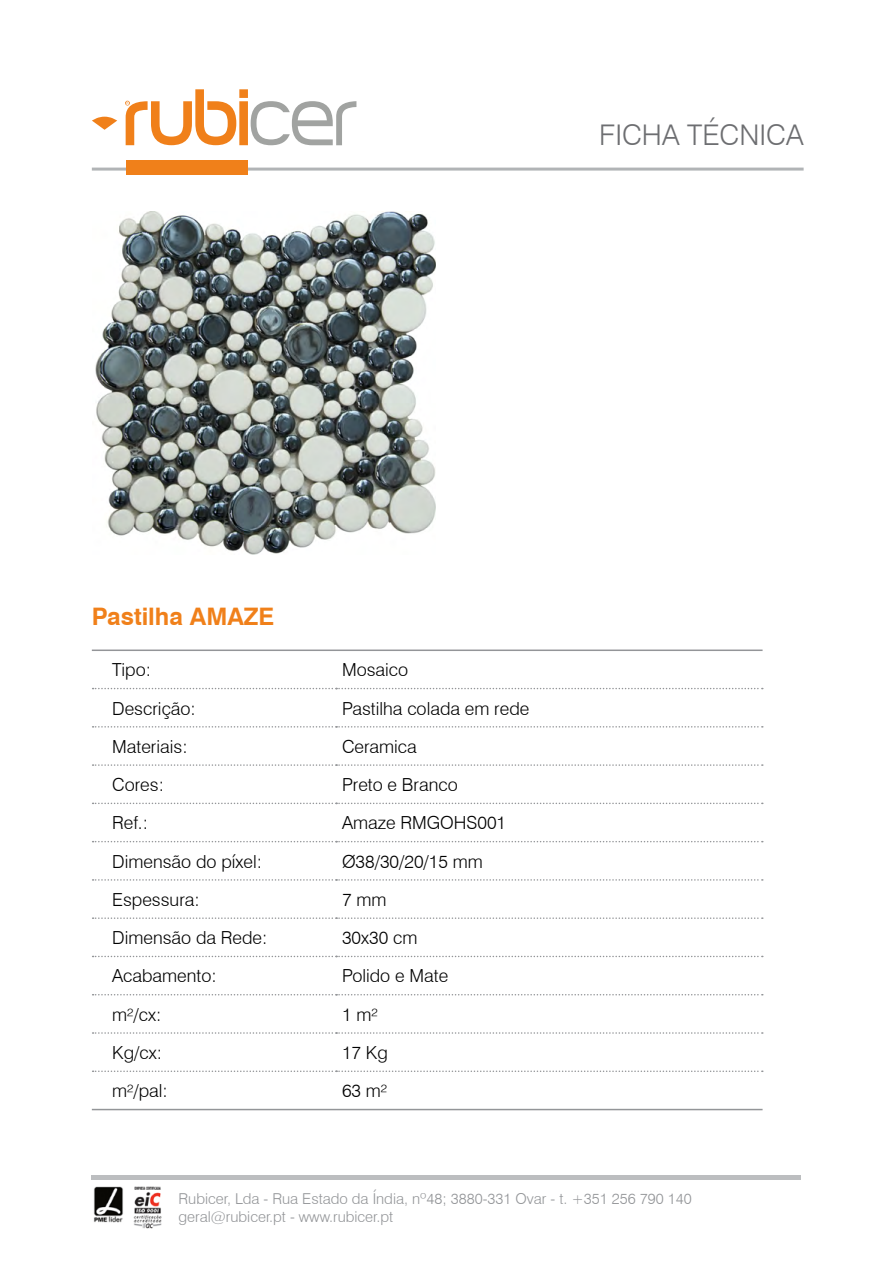
<style>
.page{position:relative;width:893px;height:1263px;background:#fff}
.page>*{position:absolute;margin:0;border:0;box-sizing:border-box;transform-origin:0 0}
.t1{font:300 28.5px "Swiss 721 BT";color:#6d6e71}
.t2{font:700 24.15px "Swiss 721 BT";color:#f0801a}
.t3{font:300 18px "Swiss 721 BT";color:#000}
.t4{font:300 15px/18px "Swiss 721 BT";color:#939598}
</style>
<div class="page">
<hr style="left:92px;top:1176px;width:709px;height:4px;background:#bcbec0">
<img style="left:95px;top:212px;width:341px;height:342px">
<img style="left:94px;top:1186px;width:67px;height:43px">
<hr style="left:92px;top:649px;width:244px;height:2px;background:#939598">
<hr style="left:336px;top:649px;width:427px;height:2px;background:#939598">
<hr style="left:92px;top:1109px;width:244px;height:1px;background:#939598">
<hr style="left:336px;top:1109px;width:427px;height:1px;background:#939598">
<svg style="left:93px;top:688px;width:670px;height:1px"></svg>
<svg style="left:93px;top:726px;width:670px;height:1px"></svg>
<svg style="left:93px;top:764px;width:670px;height:2px"></svg>
<svg style="left:93px;top:803px;width:670px;height:1px"></svg>
<svg style="left:93px;top:841px;width:670px;height:1px"></svg>
<svg style="left:93px;top:879px;width:670px;height:2px"></svg>
<svg style="left:93px;top:917px;width:670px;height:2px"></svg>
<svg style="left:93px;top:956px;width:670px;height:1px"></svg>
<svg style="left:93px;top:994px;width:670px;height:1px"></svg>
<svg style="left:93px;top:1032px;width:670px;height:2px"></svg>
<svg style="left:93px;top:1070px;width:670px;height:2px"></svg>
<hr style="left:92px;top:168px;width:712px;height:3px;background:#b1b4b6">
<svg style="left:92px;top:117px;width:25px;height:13px"></svg>
<svg style="left:125px;top:89px;width:231px;height:56px"></svg>
<div style="left:126px;top:161px;width:121px;height:14px;background:#f0801a"></div>
<h1 class="t1" style="left:599px;top:118px;width:206px">FICHA TÉCNICA</h1>
<h2 class="t2" style="left:92px;top:602px;width:184px">Pastilha AMAZE</h2>
<p class="t3" style="left:112px;top:659px;width:40px">Tipo:</p>
<p class="t3" style="left:342px;top:659px;width:68px">Mosaico</p>
<p class="t3" style="left:112px;top:697px;width:85px">Descrição:</p>
<p class="t3" style="left:342px;top:697px;width:189px">Pastilha colada em rede</p>
<p class="t3" style="left:112px;top:735px;width:77px">Materiais:</p>
<p class="t3" style="left:342px;top:735px;width:76px">Ceramica</p>
<p class="t3" style="left:112px;top:774px;width:53px">Cores:</p>
<p class="t3" style="left:342px;top:774px;width:117px">Preto e Branco</p>
<p class="t3" style="left:112px;top:812px;width:37px">Ref.:</p>
<p class="t3" style="left:342px;top:812px;width:166px">Amaze RMGOHS001</p>
<p class="t3" style="left:112px;top:850px;width:151px">Dimensão do píxel:</p>
<p class="t3" style="left:342px;top:850px;width:142px">Ø38/30/20/15 mm</p>
<p class="t3" style="left:112px;top:888px;width:89px">Espessura:</p>
<p class="t3" style="left:342px;top:888px;width:46px">7 mm</p>
<p class="t3" style="left:112px;top:927px;width:157px">Dimensão da Rede:</p>
<p class="t3" style="left:342px;top:927px;width:77px">30x30 cm</p>
<p class="t3" style="left:112px;top:965px;width:106px">Acabamento:</p>
<p class="t3" style="left:342px;top:965px;width:108px">Polido e Mate</p>
<p class="t3" style="left:112px;top:1003px;width:51px">m²/cx:</p>
<p class="t3" style="left:342px;top:1003px;width:37px">1 m²</p>
<p class="t3" style="left:112px;top:1042px;width:51px">Kg/cx:</p>
<p class="t3" style="left:342px;top:1042px;width:47px">17 Kg</p>
<p class="t3" style="left:112px;top:1080px;width:57px">m²/pal:</p>
<p class="t3" style="left:342px;top:1080px;width:47px">63 m²</p>
<p class="t4" style="left:179px;top:1189px;width:515px">Rubicer, Lda - Rua Estado da Índia, nº48; 3880-331 Ovar - t. +351 256 790 140 geral@rubicer.pt - www.rubicer.pt</p>
</div>
